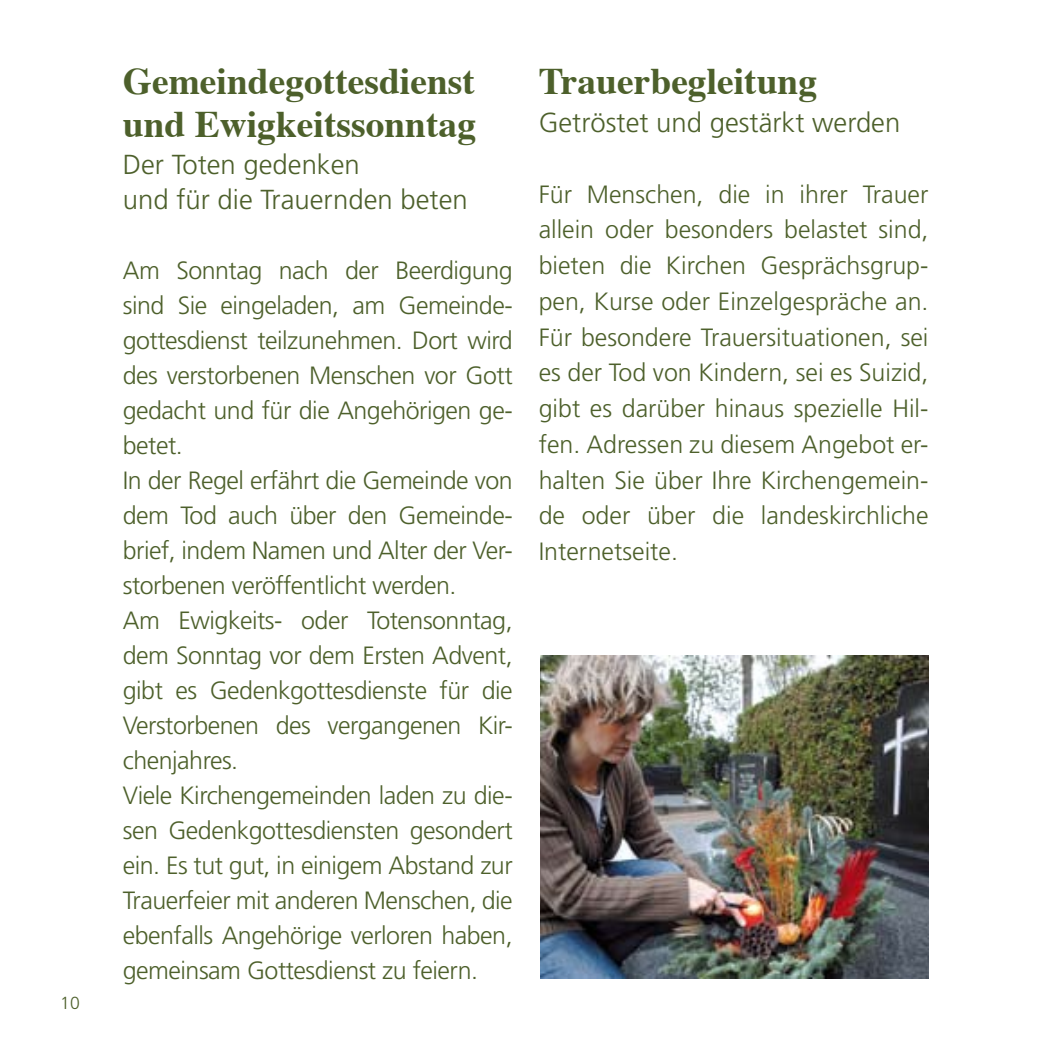
<style>
.page{position:relative;width:1049px;height:1049px;background:#fff}
.page>*{position:absolute;margin:0;border:0;box-sizing:border-box;transform-origin:0 0}
.t1{font:700 37.5px/42.5px "Times";color:#4d602b}
.t2{font:300 27.5px/35px "Frutiger";color:#4d602b}
.t3{font:300 25px/35px "Frutiger";letter-spacing:-.02em;color:#4d602b;text-align:justify}
.t4{font:300 17.5px "Frutiger";color:#4d602b}
</style>
<div class="page">
<img style="left:540px;top:656px;width:388px;height:322px">
<p class="t4" style="left:60px;top:993px;width:21px">10</p>
<h1 class="t1" style="left:123px;top:56px;width:355px">Gemeindegottesdienst und Ewigkeitssonntag</h1>
<p class="t2" style="left:123px;top:147px;width:346px">Der Toten gedenken<br>und für die Trauernden beten</p>
<p class="t3" style="left:123px;top:253px;width:391px;text-align:left">Am Sonntag nach der Beerdigung sind Sie eingeladen, am Gemeinde&shy;gottesdienst teilzunehmen. Dort wird des verstorbenen Menschen vor Gott gedacht und für die Angehörigen ge&shy;betet.<br>In der Regel erfährt die Gemeinde von dem Tod auch über den Gemeinde&shy;brief, indem Namen und Alter der Ver&shy;storbenen veröffentlicht werden.<br>Am Ewigkeits- oder Totensonntag, dem Sonntag vor dem Ersten Advent, gibt es Gedenkgottesdienste für die Verstorbenen des vergangenen Kir&shy;chenjahres.<br>Viele Kirchengemeinden laden zu die&shy;sen Gedenkgottesdiensten gesondert ein. Es tut gut, in einigem Abstand zur Trauerfeier mit anderen Menschen, die ebenfalls Angehörige verloren haben, gemeinsam Gottesdienst zu feiern.</p>
<h1 class="t1" style="left:539px;top:56px;width:280px">Trauerbegleitung</h1>
<p class="t2" style="left:539px;top:105px;width:363px">Getröstet und gestärkt werden</p>
<p class="t3" style="left:539px;top:176px;width:391px;line-height:35.8px">Für Menschen, die in ihrer Trauer allein oder besonders belastet sind, bieten die Kirchen Gesprächsgrup&shy;pen, Kurse oder Einzelgespräche an.<br>Für besondere Trauersituationen, sei es der Tod von Kindern, sei es Suizid, gibt es darüber hinaus spezielle Hil&shy;fen. Adressen zu diesem Angebot er&shy;halten Sie über Ihre Kirchengemein&shy;de oder über die landeskirchliche Internetseite.</p>
</div>
